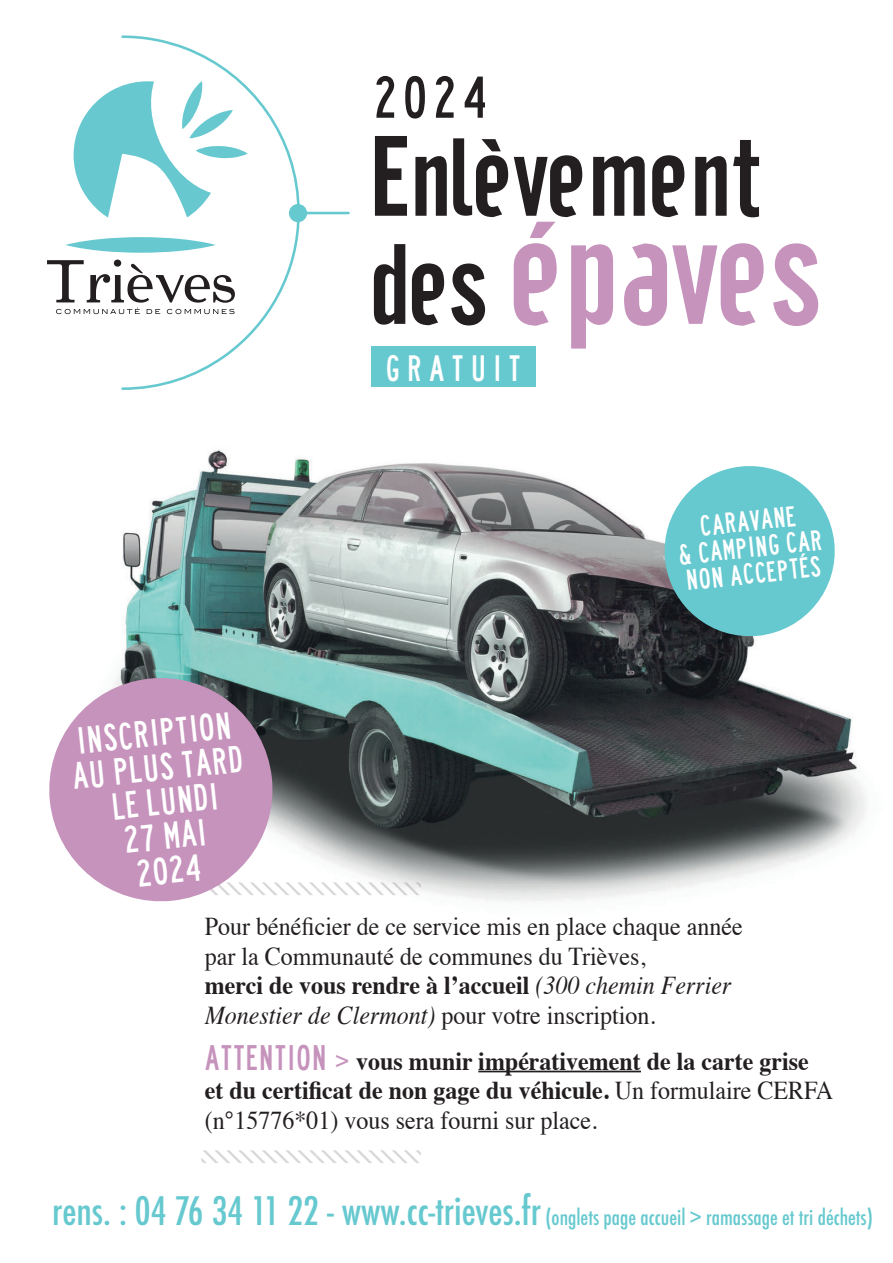
<style>
.page{position:relative;width:893px;height:1263px;background:#fff}
.page>*{position:absolute;margin:0;border:0;box-sizing:border-box;transform-origin:0 0}
.t1{font:150.6px "Cafeta";color:#c693bc}
.t2{font:112.95px "Cafeta";color:#231f20}
.t3{font:54.6px "lanea";color:#231f20}
.t4{font:35.1px/34.5px "lanea";color:#fff;text-align:center}
.t5{font:34.05px "lanea";letter-spacing:.2em;color:#fff}
.t6{font:26.7px/26.2px "lanea";color:#fff;text-align:center}
.t7{font:25.65px/29.4px "Times";color:#231f20;scale:.93 1}
.t8{font:700 25.65px/29.4px "Times";color:#231f20;scale:.93 1}
.t9{font:500 condensed 21px "Futura";color:#66c9cf}
.s1{font-size:112.95px;color:#231f20}
.s2{font-weight:700}
.s3{font-style:italic}
.s4{font-family:"lanea";font-weight:400;font-size:33px;color:#c693bc}
.s5{font-family:"lanea";font-weight:400;font-size:22.5px;color:#c693bc}
.s6{font-weight:400}
.s7{font-size:38.25px}
</style>
<div class="page">
<svg style="left:65px;top:86px;width:55px;height:167px"></svg>
<svg style="left:47px;top:260px;width:73px;height:54px"></svg>
<hr style="left:299px;top:212px;width:49px;height:2px;background:#66c9cf">
<svg style="left:120px;top:35px;width:180px;height:355px"></svg>
<div style="left:289px;top:204px;width:18px;height:18px;background:#66c9cf;border-radius:50%"></div>
<div style="left:372px;top:346px;width:164px;height:41px;background:#66c9cf"></div>
<img style="left:118px;top:450px;width:748px;height:451px">
<svg style="left:278px;top:882px;width:143px;height:13px"></svg>
<svg style="left:49px;top:672px;width:229px;height:230px;fill:#c693bc"></svg>
<hr style="left:478px;top:1071px;width:163px;height:1px;background:#231f20">
<svg style="left:201px;top:1150px;width:220px;height:13px"></svg>
<svg style="left:660px;top:462px;width:179px;height:179px"></svg>
<h3 class="t3" style="left:373px;top:65px;width:116px">2024</h3>
<h2 class="t2" style="left:369px;top:114px;width:395px">Enlèvement</h2>
<h1 class="t1" style="left:369px;top:188px;width:454px"><span class="s1">des</span> épaves</h1>
<h3 class="t5" style="left:385px;top:348px;width:137px">GRATUIT</h3>
<h3 class="t4" style="left:67px;top:725px;width:173px;rotate:-6deg">INSCRIPTION<br>AU PLUS TARD<br>LE LUNDI<br>27 MAI<br>2024</h3>
<p class="t6" style="left:675px;top:516px;width:146px;rotate:-6deg">CARAVANE<br>&amp; CAMPING CAR<br>NON ACCEPTÉS</p>
<p class="t7" style="left:205px;top:910px;width:580px">Pour bénéficier de ce service mis en place chaque année par la Communauté de communes du Trièves,<br><span class="s2">merci de vous rendre à l’accueil</span> <span class="s3">(300 chemin Ferrier Monestier de Clermont)</span> pour votre inscription.</p>
<p class="t8" style="left:205px;top:1044px;width:677px"><span class="s4">ATTENTION</span> <span class="s5">&gt;</span> vous munir impérativement de la carte grise et du certificat de non gage du véhicule. <span class="s6">Un formulaire CERFA (n°15776*01) vous sera fourni sur place.</span></p>
<p class="t9" style="left:52px;top:1204px;width:822px"><span class="s7">rens. : 04 76 34 11 22 - www.cc-trieves.fr</span> (onglets page accueil &gt; ramassage et tri déchets)</p>
</div>
